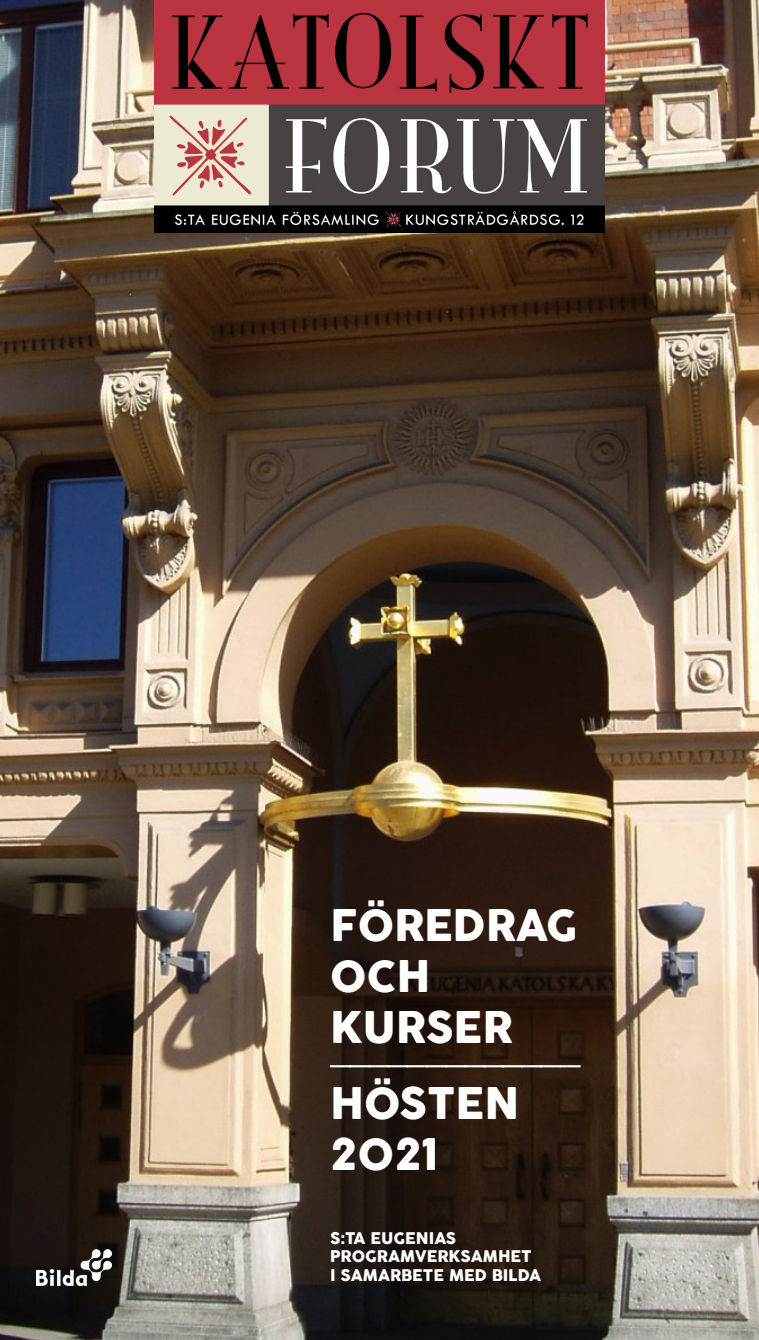
<style>
.page{position:relative;width:759px;height:1340px;background:#fff}
.page>*{position:absolute;margin:0;border:0;box-sizing:border-box;transform-origin:0 0}
.t1{font:42.75px/51.1px "COCOGOOSE";color:#fff}
.t2{font:42.75px "Sabon LT Std";color:#fff}
.t3{font:15.75px "COCOGOOSE";color:#fff}
</style>
<div class="page">
<img style="left:0;top:0;width:759px;height:1339px">
<img style="left:155px;top:0;width:449px;height:233px">
<img style="left:37px;top:1249px;width:75px;height:36px">
<p class="t1" style="left:330px;top:900px;width:249px">FÖREDRAG<br>OCH<br>KURSER</p>
<p class="t2" style="left:330px;top:1021px;width:252px">_____________</p>
<p class="t1" style="left:330px;top:1078px;width:191px">HÖSTEN<br>2021</p>
<p class="t3" style="left:330px;top:1225px;width:128px">S:TA EUGENIAS</p>
<p class="t3" style="left:330px;top:1244px;width:203px">PROGRAMVERKSAMHET</p>
<p class="t3" style="left:330px;top:1263px;width:213px">I SAMARBETE MED BILDA</p>
</div>
